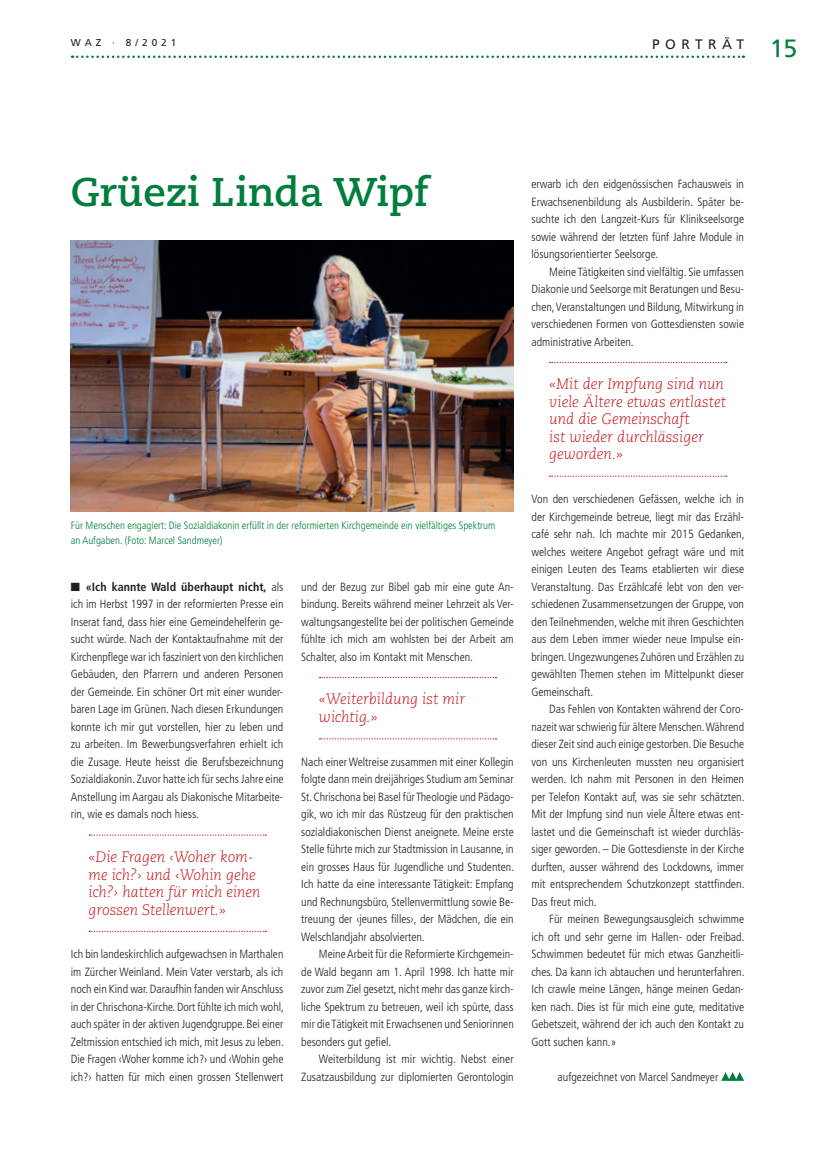
<style>
.page{position:relative;width:815px;height:1152px;background:#fff}
.page>*{position:absolute;margin:0;border:0;box-sizing:border-box;transform-origin:0 0}
.t1{font:700 40px "Caecilia";color:#007e3d}
.t2{font:25px "Frutiger LT Std";color:#007e3d}
.t3{font:italic 300 15px/17.5px "Caecilia";color:#c4121a}
.t4{font:13.75px "Frutiger LT Std";letter-spacing:.4em;color:#231f20}
.t5{font:300 condensed 11.88px/17.5px "Frutiger LT Std";color:#231f20;text-align:justify}
.t6{font:300 condensed 10.62px/15px "Frutiger LT Std";color:#007e3d}
.t7{font:10px "Frutiger LT Std";letter-spacing:.4em;color:#231f20}
.s1{font-weight:700}
</style>
<div class="page">
<svg style="left:72px;top:56px;width:672px;height:2px"></svg>
<svg style="left:550px;top:362px;width:177px;height:1px"></svg>
<svg style="left:550px;top:475px;width:177px;height:2px"></svg>
<svg style="left:721px;top:1072px;width:23px;height:8px"></svg>
<svg style="left:89px;top:834px;width:177px;height:1px"></svg>
<svg style="left:89px;top:930px;width:177px;height:2px"></svg>
<svg style="left:320px;top:677px;width:176px;height:1px"></svg>
<svg style="left:320px;top:738px;width:176px;height:1px"></svg>
<img style="left:71px;top:240px;width:443px;height:272px">
<p class="t7" style="left:71px;top:37px;width:107px">WAZ · 8/2021</p>
<p class="t4" style="left:652px;top:36px;width:94px">PORTRÄT</p>
<h2 class="t2" style="left:770px;top:33px;width:29px">15</h2>
<h1 class="t1" style="left:71px;top:168px;width:359px">Grüezi Linda Wipf</h1>
<p class="t6" style="left:71px;top:518px;width:426px">Für Menschen engagiert: Die Sozialdiakonin erfüllt in der reformierten Kirchgemeinde ein vielfältiges Spektrum an Aufgaben. (Foto: Marcel Sandmeyer)</p>
<p class="t5" style="left:71px;top:578px;width:214px">■ <span class="s1">«Ich kannte Wald überhaupt nicht,</span> als ich im Herbst 1997 in der reformierten Presse ein Inserat fand, dass hier eine Gemeindehelferin ge&shy;sucht würde. Nach der Kontaktaufnahme mit der Kirchenpflege war ich fasziniert von den kirchlichen Gebäuden, den Pfarrern und anderen Personen der Gemeinde. Ein schöner Ort mit einer wunder&shy;baren Lage im Grünen. Nach diesen Erkundungen konnte ich mir gut vorstellen, hier zu leben und zu arbeiten. Im Bewerbungsverfahren erhielt ich die Zusage. Heute heisst die Berufsbezeichnung Sozialdiakonin. Zuvor hatte ich für sechs Jahre eine Anstellung im Aargau als Diakonische Mitarbeite&shy;rin, wie es damals noch hiess.</p>
<p class="t3" style="left:89px;top:848px;width:173px">«Die Fragen ‹Woher kom&shy;me ich?› und ‹Wohin gehe ich?› hatten für mich einen grossen Stellenwert.»</p>
<p class="t5" style="left:71px;top:945px;width:215px">Ich bin landeskirchlich aufgewachsen in Marthalen im Zürcher Weinland. Mein Vater verstarb, als ich noch ein Kind war. Daraufhin fanden wir Anschluss in der Chrischona-Kirche. Dort fühlte ich mich wohl, auch später in der aktiven Jugendgruppe. Bei einer Zeltmission entschied ich mich, mit Jesus zu leben.<br>Die Fragen ‹Woher komme ich?› und ‹Wohin gehe ich?› hatten für mich einen grossen Stellenwert</p>
<p class="t5" style="left:301px;top:578px;width:214px">und der Bezug zur Bibel gab mir eine gute An&shy;bindung. Bereits während meiner Lehrzeit als Ver&shy;waltungsangestellte bei der politischen Gemeinde fühlte ich mich am wohlsten bei der Arbeit am Schalter, also im Kontakt mit Menschen.</p>
<p class="t3" style="left:319px;top:691px;width:148px">«Weiterbildung ist mir wichtig.»</p>
<p class="t5" style="left:301px;top:753px;width:215px">Nach einer Weltreise zusammen mit einer Kollegin folgte dann mein dreijähriges Studium am Seminar St.Chrischona bei Basel für Theologie und Pädago&shy;gik, wo ich mir das Rüstzeug für den praktischen sozialdiakonischen Dienst aneignete. Meine erste Stelle führte mich zur Stadtmission in Lausanne, in ein grosses Haus für Jugendliche und Studenten.<br>Ich hatte da eine interessante Tätigkeit: Empfang und Rechnungsbüro, Stellenvermittlung sowie Be&shy;treuung der ‹jeunes filles›, der Mädchen, die ein Welschlandjahr absolvierten.</p>
<p class="t5" style="left:301px;top:945px;width:214px;text-indent:18px">Meine Arbeit für die Reformierte Kirchgemein&shy;de Wald begann am 1. April 1998. Ich hatte mir zuvor zum Ziel gesetzt, nicht mehr das ganze kirch&shy;liche Spektrum zu betreuen, weil ich spürte, dass mir die Tätigkeit mit Erwachsenen und Seniorinnen besonders gut gefiel.</p>
<p class="t5" style="left:301px;top:1050px;width:214px;text-align:right">Weiterbildung ist mir wichtig. Nebst einer<br>Zusatzausbildung zur diplomierten Gerontologin</p>
<p class="t5" style="left:531px;top:175px;width:214px">erwarb ich den eidgenössischen Fachausweis in Erwachsenenbildung als Ausbilderin. Später be&shy;suchte ich den Langzeit-Kurs für Klinikseelsorge sowie während der letzten fünf Jahre Module in lösungsorientierter Seelsorge.</p>
<p class="t5" style="left:531px;top:263px;width:214px;text-indent:18px">Meine Tätigkeiten sind vielfältig. Sie umfassen Diakonie und Seelsorge mit Beratungen und Besu&shy;chen, Veranstaltungen und Bildung, Mitwirkung in verschiedenen Formen von Gottesdiensten sowie administrative Arbeiten.</p>
<p class="t3" style="left:549px;top:376px;width:178px">«Mit der Impfung sind nun viele Ältere etwas entlastet und die Gemeinschaft<br>ist wieder durchlässiger geworden.»</p>
<p class="t5" style="left:531px;top:490px;width:215px">Von den verschiedenen Gefässen, welche ich in der Kirchgemeinde betreue, liegt mir das Erzähl&shy;café sehr nah. Ich machte mir 2015 Gedanken, welches weitere Angebot gefragt wäre und mit einigen Leuten des Teams etablierten wir diese Veranstaltung. Das Erzählcafé lebt von den ver&shy;schiedenen Zusammensetzungen der Gruppe, von den Teilnehmenden, welche mit ihren Geschichten aus dem Leben immer wieder neue Impulse ein&shy;bringen. Ungezwungenes Zuhören und Erzählen zu gewählten Themen stehen im Mittelpunkt dieser Gemeinschaft.</p>
<p class="t5" style="left:531px;top:700px;width:215px;text-indent:18px">Das Fehlen von Kontakten während der Coro&shy;nazeit war schwierig für ältere Menschen. Während dieser Zeit sind auch einige gestorben. Die Besuche von uns Kirchenleuten mussten neu organisiert werden. Ich nahm mit Personen in den Heimen per Telefon Kontakt auf, was sie sehr schätzten.<br>Mit der Impfung sind nun viele Ältere etwas ent&shy;lastet und die Gemeinschaft ist wieder durchläs&shy;siger geworden. – Die Gottesdienste in der Kirche durften, ausser während des Lockdowns, immer mit entsprechendem Schutzkonzept stattfinden.<br>Das freut mich.</p>
<p class="t5" style="left:531px;top:910px;width:215px;text-indent:18px">Für meinen Bewegungsausgleich schwimme ich oft und sehr gerne im Hallen- oder Freibad.<br>Schwimmen bedeutet für mich etwas Ganzheitli&shy;ches. Da kann ich abtauchen und herunterfahren.<br>Ich crawle meine Längen, hänge meinen Gedan&shy;ken nach. Dies ist für mich eine gute, meditative Gebetszeit, während der ich auch den Kontakt zu Gott suchen kann.»</p>
<p class="t5" style="left:558px;top:1068px;width:162px">aufgezeichnet von Marcel Sandmeyer</p>
</div>
